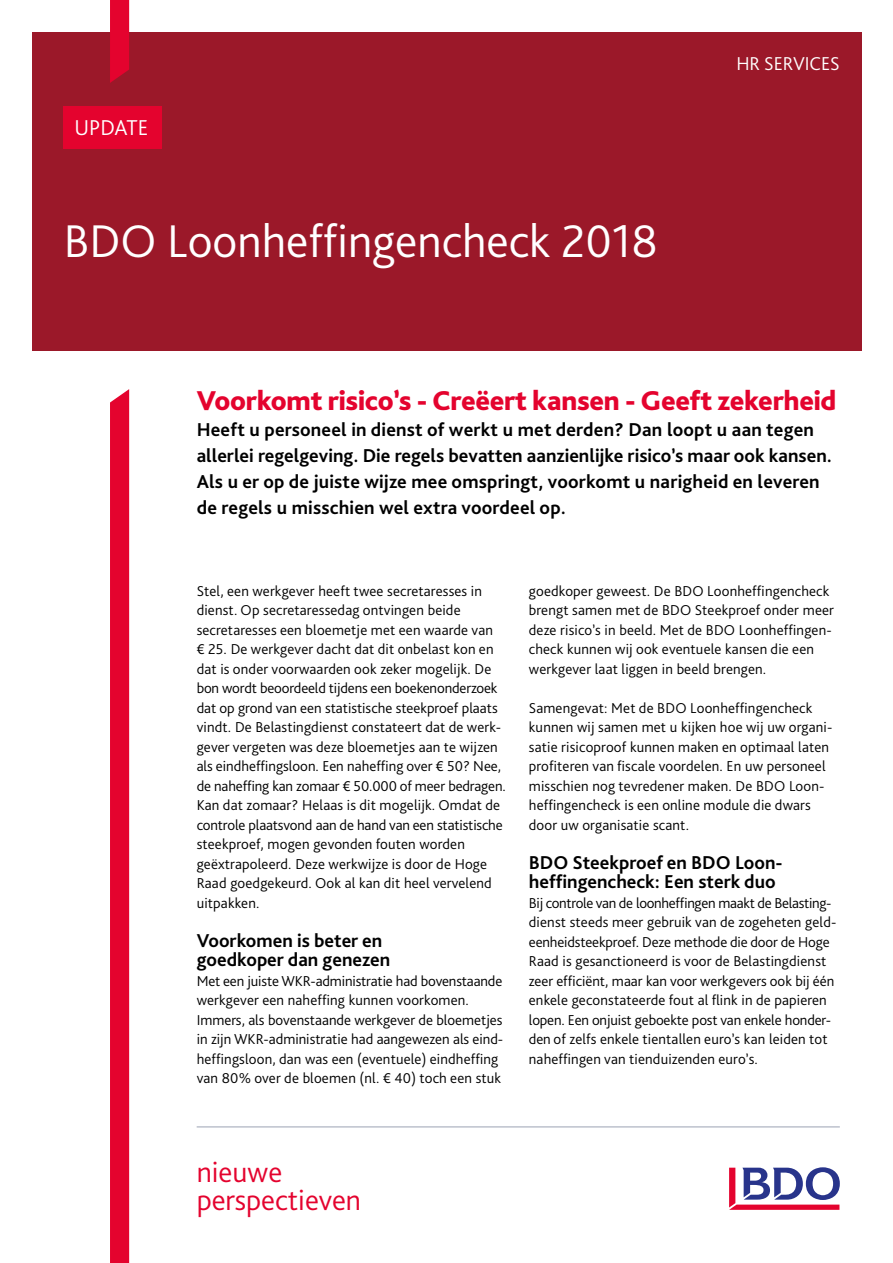
<style>
.page{position:relative;width:893px;height:1263px;background:#fff}
.page>*{position:absolute;margin:0;border:0;box-sizing:border-box;transform-origin:0 0}
.t1{font:300 48px "Bliss Pro";color:#fff}
.t2{font:300 30px/28.3px "Bliss Pro";color:#e4032e}
.t3{font:800 28.5px "Bliss Pro";letter-spacing:-.01em;color:#e4032e}
.t4{font:300 22.5px "Bliss Pro";color:#fff}
.t5{font:700 19.5px/26px "Bliss Pro";color:#000}
.t6{font:300 19.5px "Bliss Pro";color:#fff}
.t7{font:300 15px/19.5px "Bliss Pro";letter-spacing:.01em;color:#000}
</style>
<div class="page">
<div style="left:32px;top:32px;width:829px;height:319px;background:#9b1829"></div>
<svg style="left:110px;top:0;width:19px;height:83px"></svg>
<div style="left:110px;top:389px;width:19px;height:874px;background:#e4032e"></div>
<svg style="left:729px;top:1167px;width:111px;height:43px"></svg>
<hr style="left:197px;top:1126px;width:643px;height:1px;background:#a6adbc">
<div style="left:64px;top:106px;width:98px;height:43px;background:#e4032e"></div>
<h3 class="t4" style="left:74px;top:114px;width:75px">UPDATE</h3>
<h1 class="t1" style="left:64px;top:212px;width:596px">BDO Loonheffingencheck 2018</h1>
<h3 class="t6" style="left:736px;top:51px;width:105px">HR SERVICES</h3>
<h3 class="t3" style="left:197px;top:383px;width:641px">Voorkomt risico’s - Creëert kansen - Geeft zekerheid</h3>
<p class="t5" style="left:197px;top:416px;width:637px">Heeft u personeel in dienst of werkt u met derden? Dan loopt u aan tegen allerlei regelgeving. Die regels bevatten aanzienlijke risico’s maar ook kansen.<br>Als u er op de juiste wijze mee omspringt, voorkomt u narigheid en leveren de regels u misschien wel extra voordeel op.</p>
<p class="t7" style="left:197px;top:580px;width:311px">Stel, een werkgever heeft twee secretaresses in dienst. Op secretaressedag ontvingen beide secretaresses een bloemetje met een waarde van<br>€ 25. De werkgever dacht dat dit onbelast kon en dat is onder voorwaarden ook zeker mogelijk. De bon wordt beoordeeld tijdens een boekenonderzoek dat op grond van een statistische steekproef plaats vindt. De Belastingdienst constateert dat de werk&shy;gever vergeten was deze bloemetjes aan te wijzen als eindheffingsloon. Een naheffing over € 50? Nee, de naheffing kan zomaar € 50.000 of meer bedragen.<br>Kan dat zomaar? Helaas is dit mogelijk. Omdat de controle plaatsvond aan de hand van een statistische steekproef, mogen gevonden fouten worden geëxtrapoleerd. Deze werkwijze is door de Hoge Raad goedgekeurd. Ook al kan dit heel vervelend uitpakken.</p>
<h3 class="t5" style="left:197px;top:930px;width:195px;line-height:19.5px">Voorkomen is beter en goedkoper dan genezen</h3>
<p class="t7" style="left:197px;top:970px;width:308px">Met een juiste WKR-administratie had bovenstaande werkgever een naheffing kunnen voorkomen.<br>Immers, als bovenstaande werkgever de bloemetjes in zijn WKR-administratie had aangewezen als eind&shy;heffingsloon, dan was een (eventuele) eindheffing van 80% over de bloemen (nl. € 40) toch een stuk</p>
<p class="t7" style="left:529px;top:580px;width:307px">goedkoper geweest. De BDO Loonheffingencheck brengt samen met de BDO Steekproef onder meer deze risico’s in beeld. Met de BDO Loonheffingen&shy;check kunnen wij ook eventuele kansen die een werkgever laat liggen in beeld brengen.</p>
<p class="t7" style="left:529px;top:697px;width:305px">Samengevat: Met de BDO Loonheffingencheck kunnen wij samen met u kijken hoe wij uw organi&shy;satie risicoproof kunnen maken en optimaal laten profiteren van fiscale voordelen. En uw personeel misschien nog tevredener maken. De BDO Loon&shy;heffingencheck is een online module die dwars door uw organisatie scant.</p>
<h3 class="t5" style="left:529px;top:852px;width:255px;line-height:19.5px">BDO Steekproef en BDO Loon&shy;heffingencheck: Een sterk duo</h3>
<p class="t7" style="left:529px;top:892px;width:309px">Bij controle van de loonheffingen maakt de Belasting&shy;dienst steeds meer gebruik van de zogeheten geld&shy;eenheidsteekproef. Deze methode die door de Hoge Raad is gesanctioneerd is voor de Belastingdienst zeer efficiënt, maar kan voor werkgevers ook bij één enkele geconstateerde fout al flink in de papieren lopen. Een onjuist geboekte post van enkele honder&shy;den of zelfs enkele tientallen euro’s kan leiden tot naheffingen van tienduizenden euro’s.</p>
<h2 class="t2" style="left:197px;top:1157px;width:166px">nieuwe perspectieven</h2>
</div>
